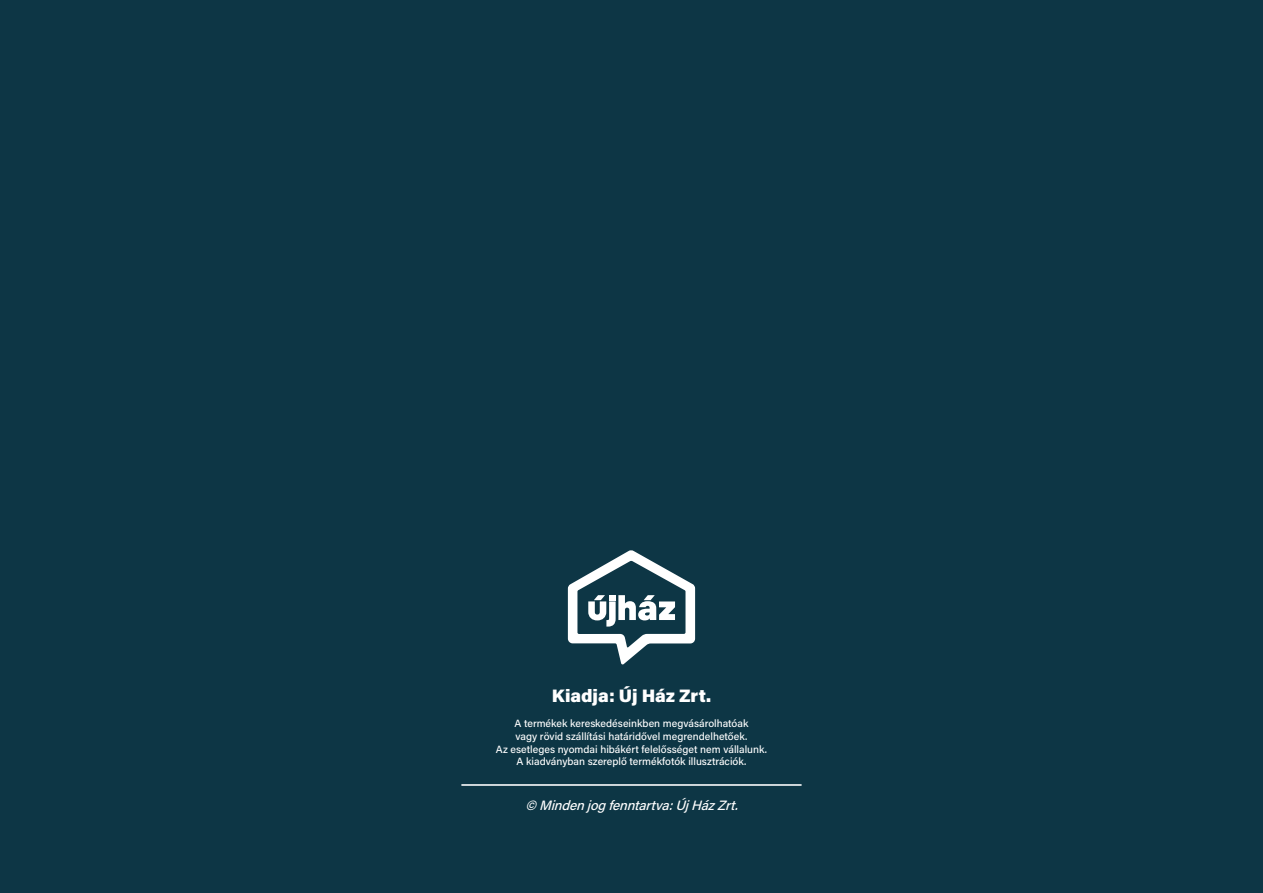
<style>
.page{position:relative;width:1263px;height:893px;background:#0d3645}
.page>*{position:absolute;margin:0;border:0;box-sizing:border-box;transform-origin:0 0}
.t1{font:900 18px "Acumin Pro";letter-spacing:-.005em;color:#fff}
.t2{font:italic 500 13.5px "Acumin Pro";color:#fff}
.t3{font:500 10.5px/12.6px "Acumin Pro";color:#fff;text-align:center}
</style>
<div class="page">
<svg style="left:568px;top:550px;width:127px;height:115px"></svg>
<hr style="left:461px;top:784px;width:340px;height:2px;background:#fff">
<h1 class="t1" style="left:552px;top:686px;width:161px">Kiadja: Új Ház Zrt.</h1>
<p class="t3" style="left:496px;top:717px;width:273px">A termékek kereskedéseinkben megvásárolhatóak<br>vagy rövid szállítási határidővel megrendelhetőek.<br>Az esetleges nyomdai hibákért felelősséget nem vállalunk.<br>A kiadványban szereplő termékfotók illusztrációk.</p>
<p class="t2" style="left:525px;top:798px;width:218px">© Mindenjogfenntartva:Új HázZrt.</p>
</div>
